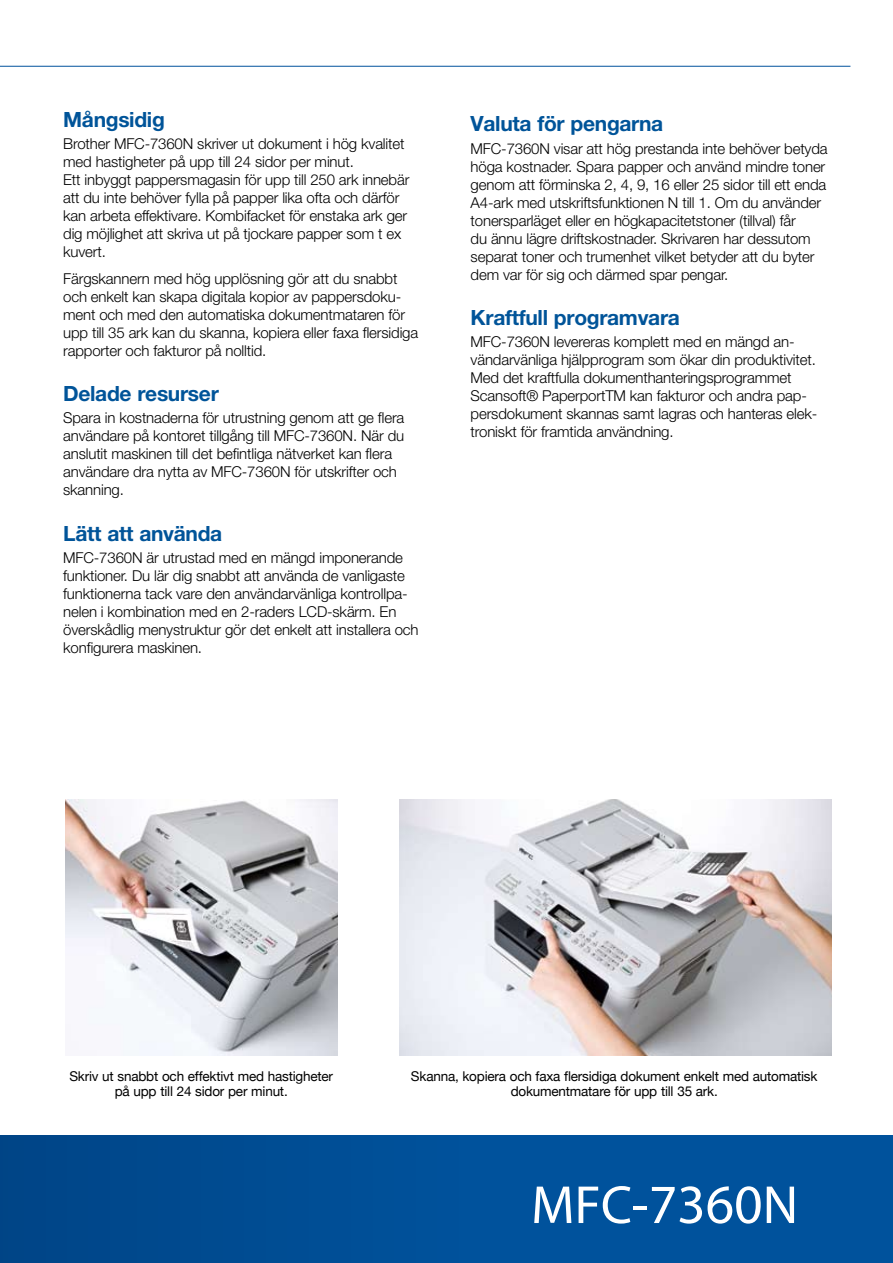
<style>
.page{position:relative;width:893px;height:1263px;background:#fff}
.page>*{position:absolute;margin:0;border:0;box-sizing:border-box;transform-origin:0 0}
.t1{font:54px "Myriad Pro";color:#fff}
.t2{font:700 21px "Helvetica Neue";letter-spacing:-.015em;color:#005499}
.t3{font:300 15px/18px "Helvetica Neue";letter-spacing:-.01em;color:#000}
.t4{font:13.5px/15px "Helvetica Neue";letter-spacing:-.015em;color:#000;text-align:center}
.s1{font-size:55.5px}
</style>
<div class="page">
<img style="left:400px;top:800px;width:432px;height:255px">
<img style="left:65px;top:800px;width:272px;height:255px">
<div style="left:0;top:1135px;width:464px;height:128px;background:#004b91"></div>
<div style="left:462px;top:1135px;width:431px;height:128px;background:#00529c"></div>
<hr style="left:0;top:66px;width:850px;height:1px;background:#00529c">
<h2 class="t2" style="left:63px;top:106px;width:103px">Mångsidig</h2>
<p class="t3" style="left:63px;top:135px;width:348px">Brother MFC-7360N skriver ut dokument i hög kvalitet med hastigheter på upp till 24 sidor per minut.<br>Ett inbyggt pappersmagasin för upp till 250 ark innebär att du inte behöver fylla på papper lika ofta och därför kan arbeta effektivare. Kombifacket för enstaka ark ger dig möjlighet att skriva ut på tjockare papper som t ex kuvert.</p>
<p class="t3" style="left:63px;top:269px;width:357px">Färgskannern med hög upplösning gör att du snabbt och enkelt kan skapa digitala kopior av pappersdoku&shy;ment och med den automatiska dokumentmataren för upp till 35 ark kan du skanna, kopiera eller faxa flersidiga rapporter och fakturor på nolltid.</p>
<h2 class="t2" style="left:63px;top:381px;width:157px">Delade resurser</h2>
<p class="t3" style="left:63px;top:409px;width:343px">Spara in kostnaderna för utrustning genom att ge flera användare på kontoret tillgång till MFC-7360N. När du anslutit maskinen till det befintliga nätverket kan flera användare dra nytta av MFC-7360N för utskrifter och skanning.</p>
<h2 class="t2" style="left:63px;top:520px;width:161px">Lätt att använda</h2>
<p class="t3" style="left:63px;top:548px;width:357px">MFC-7360N är utrustad med en mängd imponerande funktioner. Du lär dig snabbt att använda de vanligaste funktionerna tack vare den användarvänliga kontrollpa&shy;nelen i kombination med en 2-raders LCD-skärm. En överskådlig menystruktur gör det enkelt att installera och konfigurera maskinen.</p>
<h2 class="t2" style="left:471px;top:111px;width:194px">Valuta för pengarna</h2>
<p class="t3" style="left:471px;top:139px;width:359px">MFC-7360N visar att hög prestanda inte behöver betyda höga kostnader. Spara papper och använd mindre toner genom att förminska 2, 4, 9, 16 eller 25 sidor till ett enda A4-ark med utskriftsfunktionen N till 1. Om du använder tonersparläget eller en högkapacitetstoner (tillval) får<br>du ännu lägre driftskostnader. Skrivaren har dessutom separat toner och trumenhet vilket betyder att du byter dem var för sig och därmed spar pengar.</p>
<h2 class="t2" style="left:471px;top:305px;width:211px">Kraftfull programvara</h2>
<p class="t3" style="left:471px;top:333px;width:348px">MFC-7360N levereras komplett med en mängd an&shy;vändarvänliga hjälpprogram som ökar din produktivitet.<br>Med det kraftfulla dokumenthanteringsprogrammet Scansoft® PaperportTM kan fakturor och andra pap&shy;persdokument skannas samt lagras och hanteras elek&shy;troniskt för framtida användning.</p>
<p class="t4" style="left:69px;top:1068px;width:265px">Skriv ut snabbt och effektivt med hastigheter på upp till 24 sidor per minut.</p>
<p class="t4" style="left:411px;top:1068px;width:408px">Skanna, kopiera och faxa flersidiga dokument enkelt med automatisk dokumentmatare för upp till 35 ark.</p>
<h1 class="t1" style="left:531px;top:1171px;width:269px">MFC-<span class="s1">7360</span>N</h1>
</div>
